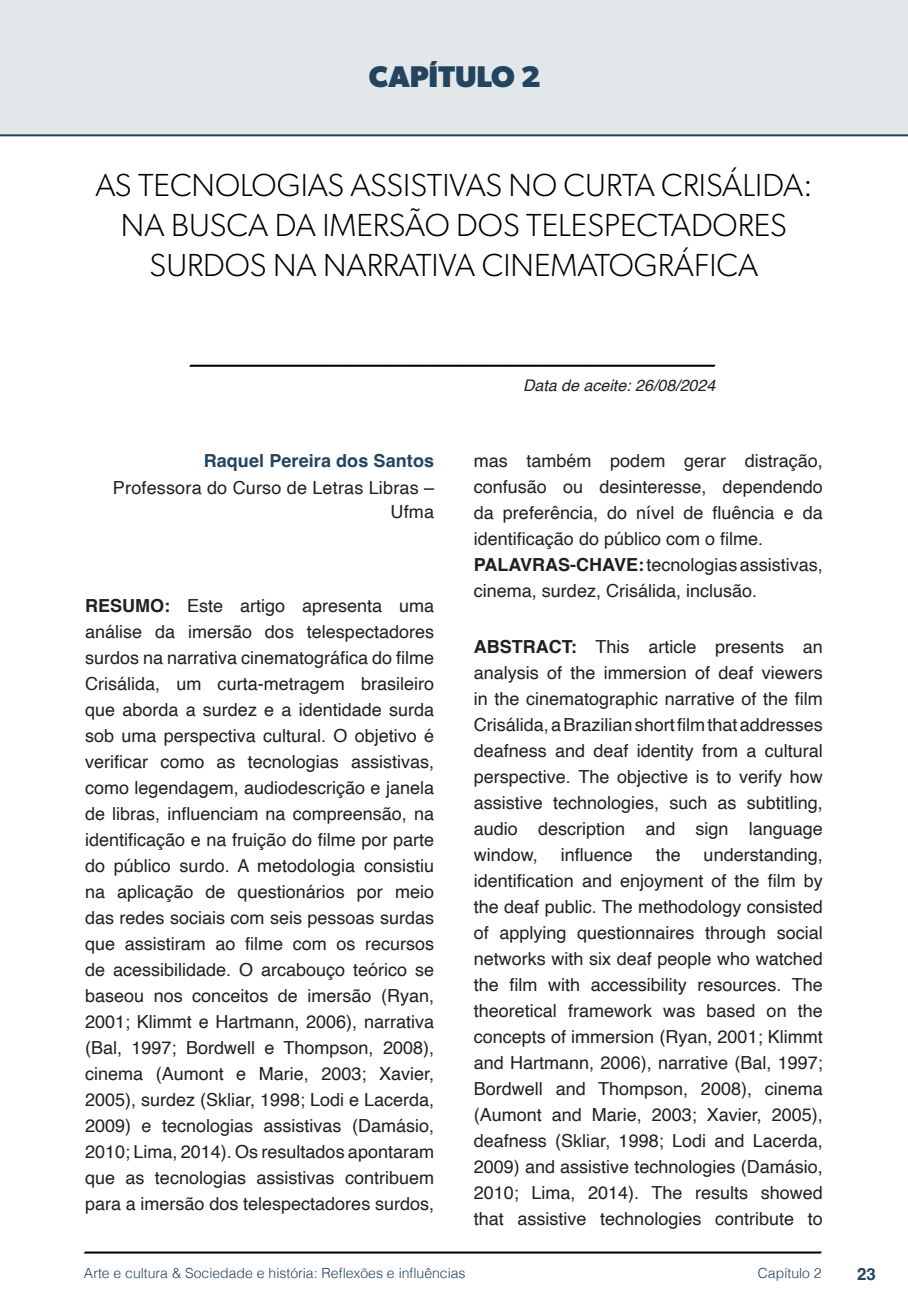
<style>
.page{position:relative;width:908px;height:1304px;background:#fff}
.page>*{position:absolute;margin:0;border:0;box-sizing:border-box;transform-origin:0 0}
.nome_artigos{font:300 32px/40px "Gibson";color:#000;text-align:center}
.capítulos{font:700 30px "Gibson";color:#23445f}
.Resumos_e_PC_TXT{font:18px/26px "Helvetica";color:#231f20;text-align:justify}
.info_autores{font:18px/24px "Helvetica";letter-spacing:.01em;color:#231f20;text-align:right}
.nome_autores{font:700 18px "Helvetica";letter-spacing:.005em;color:#23445f}
.t1{font:700 16.8px "Helvetica";color:#23445f}
.t2{font:italic 16px "Helvetica";color:#231f20}
.t3{font:300 14px "Helvetica";color:#23445f}
.s1{font-weight:700}
</style>
<div class="page">
<svg style="left:84px;top:1251px;width:737px;height:3px;background:#515151"></svg>
<div style="left:0;top:0;width:907px;height:136px;background:#e2e7e9"></div>
<svg style="left:189px;top:364px;width:526px;height:3px;background:#4f4f4f"></svg>
<div style="left:44px;top:72px;width:68px;height:61px;background:#e2e7e9"></div>
<p class="capítulos" style="left:369px;top:58px;width:173px">CAPÍTULO 2</p>
<p class="nome_artigos" style="left:95px;top:164px;width:718px">AS TECNOLOGIAS ASSISTIVAS NO CURTA CRISÁLIDA:<br>NA BUSCA DA IMERSÃO DOS TELESPECTADORES<br>SURDOS NA NARRATIVA CINEMATOGRÁFICA</p>
<p class="nome_autores" style="left:203px;top:450px;width:232px">Raquel Pereira dos Santos</p>
<p class="info_autores" style="left:113px;top:477px;width:322px">Professora do Curso de Letras Libras –<br>Ufma</p>
<p class="Resumos_e_PC_TXT" style="left:85px;top:594px;width:350px"><span class="s1">RESUMO:</span> Este artigo apresenta uma análise da imersão dos telespectadores surdos na narrativa cinematográfica do filme Crisálida, um curta-metragem brasileiro que aborda a surdez e a identidade surda sob uma perspectiva cultural. O objetivo é verificar como as tecnologias assistivas, como legendagem, audiodescrição e janela de libras, influenciam na compreensão, na identificação e na fruição do filme por parte do público surdo. A metodologia consistiu na aplicação de questionários por meio das redes sociais com seis pessoas surdas que assistiram ao filme com os recursos de acessibilidade. O arcabouço teórico se baseou nos conceitos de imersão (Ryan, 2001; Klimmt e Hartmann, 2006), narrativa (Bal, 1997; Bordwell e Thompson, 2008), cinema (Aumont e Marie, 2003; Xavier, 2005), surdez (Skliar, 1998; Lodi e Lacerda, 2009) e tecnologias assistivas (Damásio, 2010; Lima, 2014). Os resultados apontaram que as tecnologias assistivas contribuem para a imersão dos telespectadores surdos,</p>
<p class="t2" style="left:523px;top:373px;width:194px">Data de aceite: 26/08/2024</p>
<p class="Resumos_e_PC_TXT" style="left:473px;top:448px;width:350px">mas também podem gerar distração, confusão ou desinteresse, dependendo da preferência, do nível de fluência e da identificação do público com o filme.</p>
<p class="Resumos_e_PC_TXT" style="left:473px;top:552px;width:350px"><span class="s1">PALAVRAS-CHAVE:</span> tecnologias assistivas, cinema, surdez, Crisálida, inclusão.</p>
<p class="Resumos_e_PC_TXT" style="left:473px;top:634px;width:350px"><span class="s1">ABSTRACT:</span> This article presents an analysis of the immersion of deaf viewers in the cinematographic narrative of the film Crisálida, a Brazilian short film that addresses deafness and deaf identity from a cultural perspective. The objective is to verify how assistive technologies, such as subtitling, audio description and sign language window,</p>
<p class="Resumos_e_PC_TXT" style="left:560px;top:842px;width:74px">influence</p>
<p class="Resumos_e_PC_TXT" style="left:655px;top:842px;width:27px">the</p>
<p class="Resumos_e_PC_TXT" style="left:473px;top:842px;width:350px;text-indent:230px">understanding, identification and enjoyment of the film by the deaf public. The methodology consisted of applying questionnaires through social networks with six deaf people who watched the film with accessibility resources. The theoretical framework was based on the concepts of immersion (Ryan, 2001; Klimmt and Hartmann, 2006), narrative (Bal, 1997; Bordwell and Thompson, 2008), cinema (Aumont and Marie, 2003; Xavier, 2005), deafness (Skliar, 1998; Lodi and Lacerda, 2009) and assistive technologies (Damásio, 2010; Lima, 2014). The results showed that assistive technologies contribute to</p>
<p class="t3" style="left:84px;top:1261px;width:383px">Arte e cultura &amp; Sociedade e história: Reflexões e influências</p>
<p class="t3" style="left:757px;top:1261px;width:65px">Capítulo 2</p>
<p class="t1" style="left:856px;top:1264px;width:20px">23</p>
</div>
